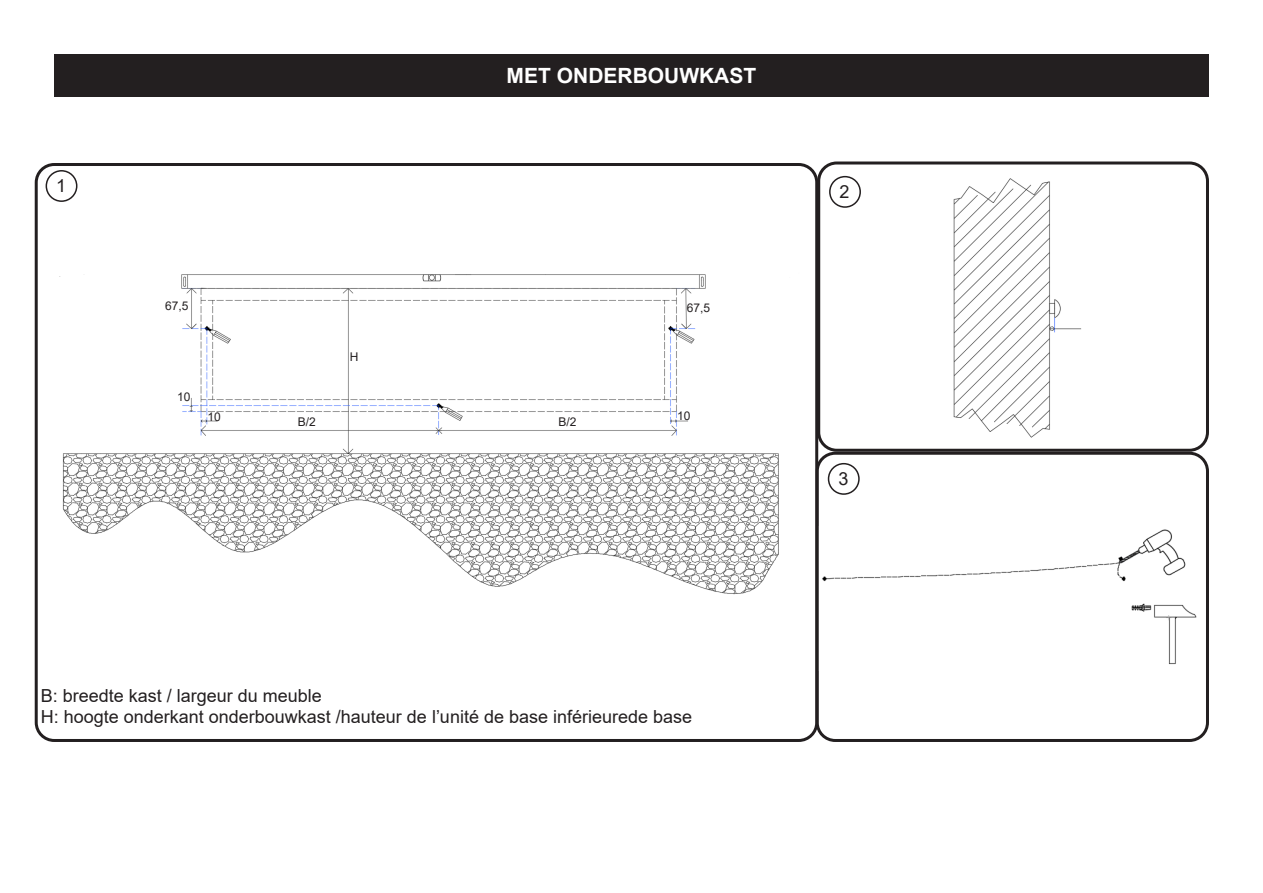
<style>
.page{position:relative;width:1263px;height:893px;background:#fff}
.page>*{position:absolute;margin:0;border:0;box-sizing:border-box;transform-origin:0 0}
.t1{font:700 21px "Arial";color:#fff}
.t2{font:18px/21.6px "Arial";color:#231f20}
.t3{font:12px "Arial";color:#231f20}
</style>
<div class="page">
<div style="left:46px;top:170px;width:31px;height:32px;border:2px solid #231f20;border-radius:50%"></div>
<div style="left:35px;top:163px;width:783px;height:579px;border:3px solid #231f20;border-radius:18px"></div>
<img style="left:59px;top:274px;width:720px;height:321px">
<img style="left:822px;top:529px;width:375px;height:136px">
<div style="left:816px;top:452px;width:393px;height:290px;border:3px solid #231f20;border-radius:18px"></div>
<img style="left:953px;top:178px;width:129px;height:260px">
<div style="left:817px;top:161px;width:392px;height:291px;border:3px solid #231f20;border-radius:18px"></div>
<div style="left:829px;top:176px;width:32px;height:32px;border:2px solid #231f20;border-radius:50%"></div>
<div style="left:828px;top:463px;width:32px;height:32px;border:2px solid #231f20;border-radius:50%"></div>
<div style="left:54px;top:54px;width:1155px;height:43px;background:#231f20"></div>
<p class="t2" style="left:56px;top:174px;width:12px">1</p>
<p class="t1" style="left:507px;top:61px;width:251px">MET ONDERBOUWKAST</p>
<p class="t3" style="left:165px;top:297px;width:25px">67,5</p>
<p class="t3" style="left:687px;top:299px;width:25px">67,5</p>
<p class="t3" style="left:350px;top:349px;width:10px">H</p>
<p class="t3" style="left:177px;top:388px;width:15px">10</p>
<p class="t3" style="left:208px;top:409px;width:15px">10</p>
<p class="t3" style="left:677px;top:408px;width:15px">10</p>
<p class="t3" style="left:298px;top:413px;width:20px">B/2</p>
<p class="t3" style="left:559px;top:413px;width:20px">B/2</p>
<p class="t2" style="left:41px;top:684px;width:653px">B: breedte kast / largeur du meuble<br>H: hoogte onderkant onderbouwkast /hauteur de l’unité de base inférieurede base</p>
<p class="t2" style="left:840px;top:180px;width:12px">2</p>
<p class="t2" style="left:838px;top:467px;width:12px">3</p>
</div>
